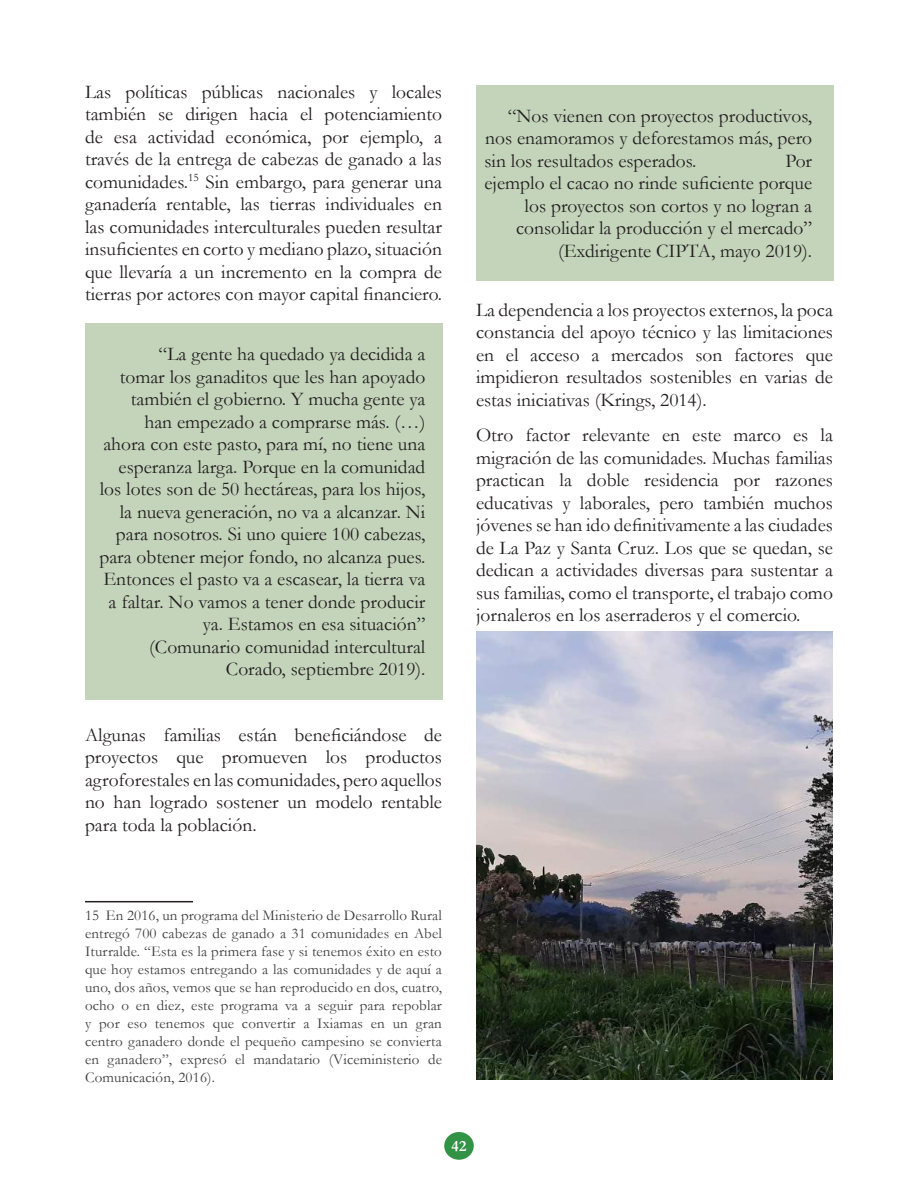
<style>
.page{position:relative;width:918px;height:1188px;background:#fff}
.page>*{position:absolute;margin:0;border:0;box-sizing:border-box;transform-origin:0 0}
.t1{font:19.5px/22.5px "Garamond";color:#231f20;text-align:justify}
.t2{font:700 15.75px "Garamond";color:#fff}
.t3{font:15px/18px "Garamond";letter-spacing:.01em;color:#3e3e3f;text-align:justify}
</style>
<div class="page">
<div style="left:444px;top:1132px;width:30px;height:28px;background:#329246;border-radius:50%"></div>
<hr style="left:85px;top:901px;width:108px;height:1px;background:#231f20">
<div style="left:85px;top:323px;width:357px;height:377px;background:#c3d4ba"></div>
<div style="left:476px;top:85px;width:357px;height:196px;background:#c3d4ba"></div>
<img style="left:476px;top:631px;width:357px;height:449px">
<p class="t1" style="left:85px;top:80px;width:358px">Las políticas públicas nacionales y locales también se dirigen hacia el potenciamiento de esa actividad económica, por ejemplo, a través de la entrega de cabezas de ganado a las comunidades.<sup>15</sup> Sin embargo, para generar una ganadería rentable, las tierras individuales en las comunidades interculturales pueden resultar insuficientes en corto y mediano plazo, situación que llevaría a un incremento en la compra de tierras por actores con mayor capital financiero.</p>
<p class="t1" style="left:99px;top:343px;width:328px;text-align:right">“La gente ha quedado ya decidida a<br>tomar los ganaditos que les han apoyado también el gobierno. Y mucha gente ya han empezado a comprarse más. (…) ahora con este pasto, para mí, no tiene una esperanza larga. Porque en la comunidad los lotes son de 50 hectáreas, para los hijos, la nueva generación, no va a alcanzar. Ni para nosotros. Si uno quiere 100 cabezas, para obtener mejor fondo, no alcanza pues.<br>Entonces el pasto va a escasear, la tierra va a faltar. No vamos a tener donde producir ya. Estamos en esa situación”<br>(Comunario comunidad intercultural Corado, septiembre 2019).</p>
<p class="t1" style="left:85px;top:723px;width:358px">Algunas familias están beneficiándose de proyectos que promueven los productos agroforestales en las comunidades, pero aquellos no han logrado sostener un modelo rentable para toda la población.</p>
<p class="t1" style="left:485px;top:104px;width:329px;text-indent:23px">“Nos vienen con proyectos productivos, nos enamoramos y deforestamos más, pero sin los resultados esperados.</p>
<p class="t1" style="left:485px;top:149px;width:329px;text-align:right">Por<br>ejemplo el cacao no rinde suficiente porque los proyectos son cortos y no logran a consolidar la producción y el mercado” (Exdirigente CIPTA, mayo 2019).</p>
<p class="t1" style="left:476px;top:298px;width:358px">La dependencia a los proyectos externos, la poca constancia del apoyo técnico y las limitaciones en el acceso a mercados son factores que impidieron resultados sostenibles en varias de estas iniciativas (Krings, 2014).</p>
<p class="t1" style="left:476px;top:423px;width:358px">Otro factor relevante en este marco es la migración de las comunidades. Muchas familias practican la doble residencia por razones educativas y laborales, pero también muchos jóvenes se han ido definitivamente a las ciudades de La Paz y Santa Cruz. Los que se quedan, se dedican a actividades diversas para sustentar a sus familias, como el transporte, el trabajo como jornaleros en los aserraderos y el comercio.</p>
<p class="t3" style="left:85px;top:906px;width:358px">15 En 2016, un programa del Ministerio de Desarrollo Rural entregó 700 cabezas de ganado a 31 comunidades en Abel Iturralde. “Esta es la primera fase y si tenemos éxito en esto que hoy estamos entregando a las comunidades y de aquí a uno, dos años, vemos que se han reproducido en dos, cuatro, ocho o en diez, este programa va a seguir para repoblar y por eso tenemos que convertir a Ixiamas en un gran centro ganadero donde el pequeño campesino se convierta en ganadero”, expresó el mandatario (Viceministerio de Comunicación, 2016).</p>
<p class="t2" style="left:452px;top:1135px;width:16px">42</p>
</div>
